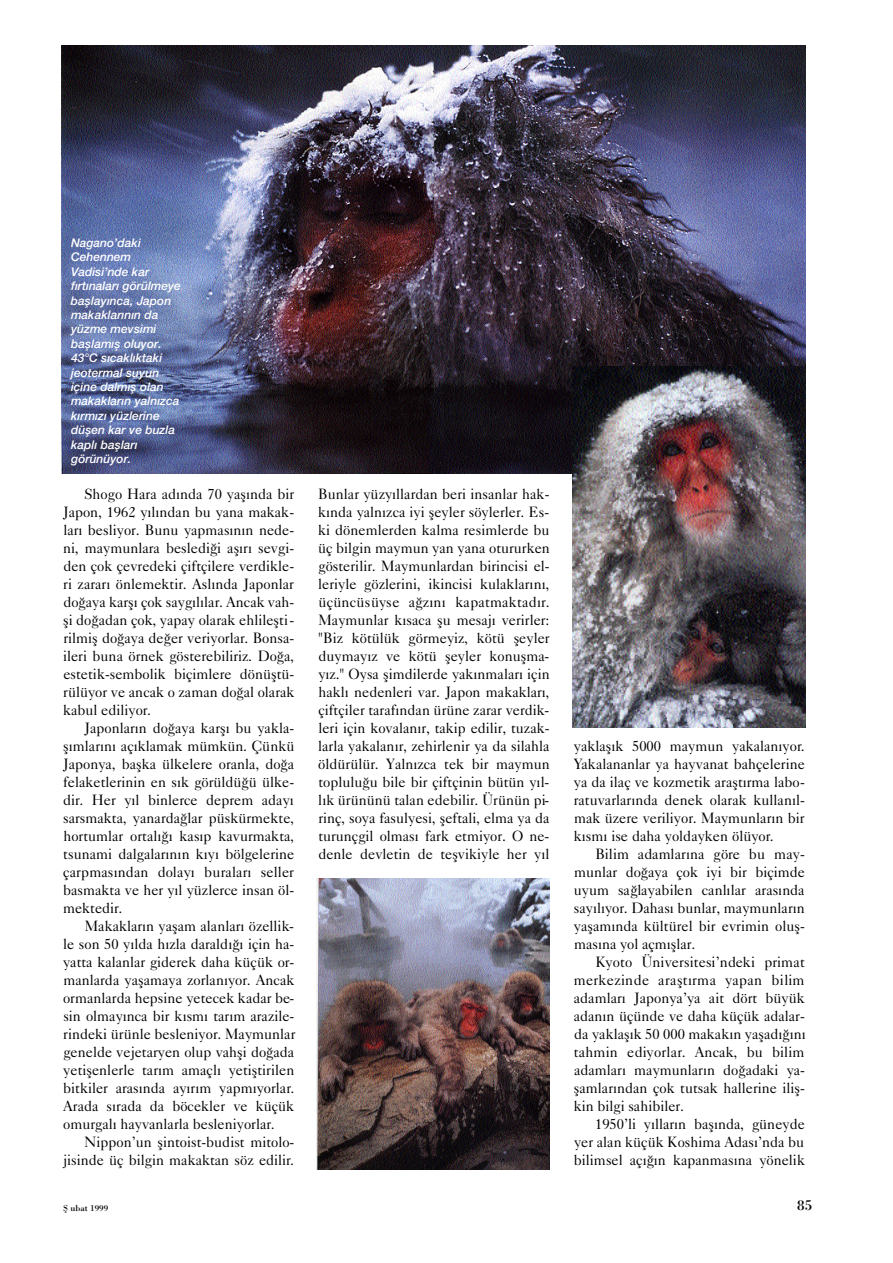
<style>
.page{position:relative;width:893px;height:1263px;background:#fff}
.page>*{position:absolute;margin:0;border:0;box-sizing:border-box;transform-origin:0 0}
.t1{font:15px/18px "Caslon Five Forty";color:#000;text-align:justify;scale:.96 1}
.t2{font:15px "Bodoni";color:#000}
.t3{font:italic 500 12px/14.4px "Helvetica Neue";color:#fff}
.t4{font:9px "Bodoni";color:#000}
</style>
<div class="page">
<img style="left:62px;top:45px;width:744px;height:429px">
<img style="left:316px;top:878px;width:233px;height:292px">
<img style="left:572px;top:366px;width:234px;height:362px">
<p class="t3" style="left:71px;top:237px;width:111px">Nagano’daki<br>Cehennem<br>Vadisi’nde kar fırtınaları görülmeye başlayınca, Japon makaklarının da yüzme mevsimi başlamış oluyor.<br>43°C sıcaklıktaki jeotermal suyun içine dalmış olan makakların yalnızca kırmızı yüzlerine düşen kar ve buzla kaplı başları görünüyor.</p>
<p class="t1" style="left:63px;top:486px;width:243px;text-indent:22px">Shogo Hara adında 70 yaşında bir Japon, 1962 yılından bu yana makak&shy;ları besliyor. Bunu yapmasının nede&shy;ni, maymunlara beslediği aşırı sevgi&shy;den çok çevredeki çiftçilere verdikle&shy;ri zararı önlemektir. Aslında Japonlar doğaya karşı çok saygılılar. Ancak vah&shy;şi doğadan çok, yapay olarak ehlileşti&shy;rilmiş doğaya değer veriyorlar. Bonsa&shy;ileri buna örnek gösterebiliriz. Doğa, estetik-sembolik biçimlere dönüştü&shy;rülüyor ve ancak o zaman doğal olarak kabul ediliyor.</p>
<p class="t1" style="left:63px;top:720px;width:242px;text-indent:21px">Japonların doğaya karşı bu yakla&shy;şımlarını açıklamak mümkün. Çünkü Japonya, başka ülkelere oranla, doğa felaketlerinin en sık görüldüğü ülke&shy;dir. Her yıl binlerce deprem adayı sarsmakta, yanardağlar püskürmekte, hortumlar ortalığı kasıp kavurmakta, tsunami dalgalarının kıyı bölgelerine çarpmasından dolayı buraları seller basmakta ve her yıl yüzlerce insan öl&shy;mektedir.</p>
<p class="t1" style="left:63px;top:918px;width:243px;text-indent:22px">Makakların yaşam alanları özellik&shy;le son 50 yılda hızla daraldığı için ha&shy;yatta kalanlar giderek daha küçük or&shy;manlarda yaşamaya zorlanıyor. Ancak ormanlarda hepsine yetecek kadar be&shy;sin olmayınca bir kısmı tarım arazile&shy;rindeki ürünle besleniyor. Maymunlar genelde vejetaryen olup vahşi doğada yetişenlerle tarım amaçlı yetiştirilen bitkiler arasında ayırım yapmıyorlar.<br>Arada sırada da böcekler ve küçük omurgalı hayvanlarla besleniyorlar.</p>
<p class="t1" style="left:63px;top:1134px;width:242px;text-align:right">Nippon’un şintoist-budist mitolo&shy;jisinde üç bilgin makaktan söz edilir.</p>
<p class="t1" style="left:318px;top:486px;width:243px">Bunlar yüzyıllardan beri insanlar hak&shy;kında yalnızca iyi şeyler söylerler. Es&shy;ki dönemlerden kalma resimlerde bu üç bilgin maymun yan yana otururken gösterilir. Maymunlardan birincisi el&shy;leriyle gözlerini, ikincisi kulaklarını, üçüncüsüyse ağzını kapatmaktadır.<br>Maymunlar kısaca şu mesajı verirler: "Biz kötülük görmeyiz, kötü şeyler duymayız ve kötü şeyler konuşma&shy;yız." Oysa şimdilerde yakınmaları için haklı nedenleri var. Japon makakları, çiftçiler tarafından ürüne zarar verdik&shy;leri için kovalanır, takip edilir, tuzak&shy;larla yakalanır, zehirlenir ya da silahla öldürülür. Yalnızca tek bir maymun topluluğu bile bir çiftçinin bütün yıl&shy;lık ürününü talan edebilir. Ürünün pi&shy;rinç, soya fasulyesi, şeftali, elma ya da turunçgil olması fark etmiyor. O ne&shy;denle devletin de teşvikiyle her yıl</p>
<p class="t1" style="left:573px;top:738px;width:242px">yaklaşık 5000 maymun yakalanıyor.<br>Yakalananlar ya hayvanat bahçelerine ya da ilaç ve kozmetik araştırma labo&shy;ratuvarlarında denek olarak kullanıl&shy;mak üzere veriliyor. Maymunların bir kısmı ise daha yoldayken ölüyor.</p>
<p class="t1" style="left:573px;top:846px;width:242px;text-indent:22px">Bilim adamlarına göre bu may&shy;munlar doğaya çok iyi bir biçimde uyum sağlayabilen canlılar arasında sayılıyor. Dahası bunlar, maymunların yaşamında kültürel bir evrimin oluş&shy;masına yol açmışlar.</p>
<p class="t1" style="left:573px;top:954px;width:243px;text-indent:22px">Kyoto Üniversitesi’ndeki primat merkezinde araştırma yapan bilim adamları Japonya’ya ait dört büyük adanın üçünde ve daha küçük adalar&shy;da yaklaşık 50 000 makakın yaşadığını tahmin ediyorlar. Ancak, bu bilim adamları maymunların doğadaki ya&shy;şamlarından çok tutsak hallerine iliş&shy;kin bilgi sahibiler.</p>
<p class="t1" style="left:574px;top:1116px;width:242px;text-indent:21px">1950’li yılların başında, güneyde yer alan küçük Koshima Adası’nda bu bilimsel açığın kapanmasına yönelik</p>
<p class="t4" style="left:63px;top:1204px;width:47px">Ş ubat 1999</p>
<p class="t2" style="left:797px;top:1196px;width:16px">85</p>
</div>
